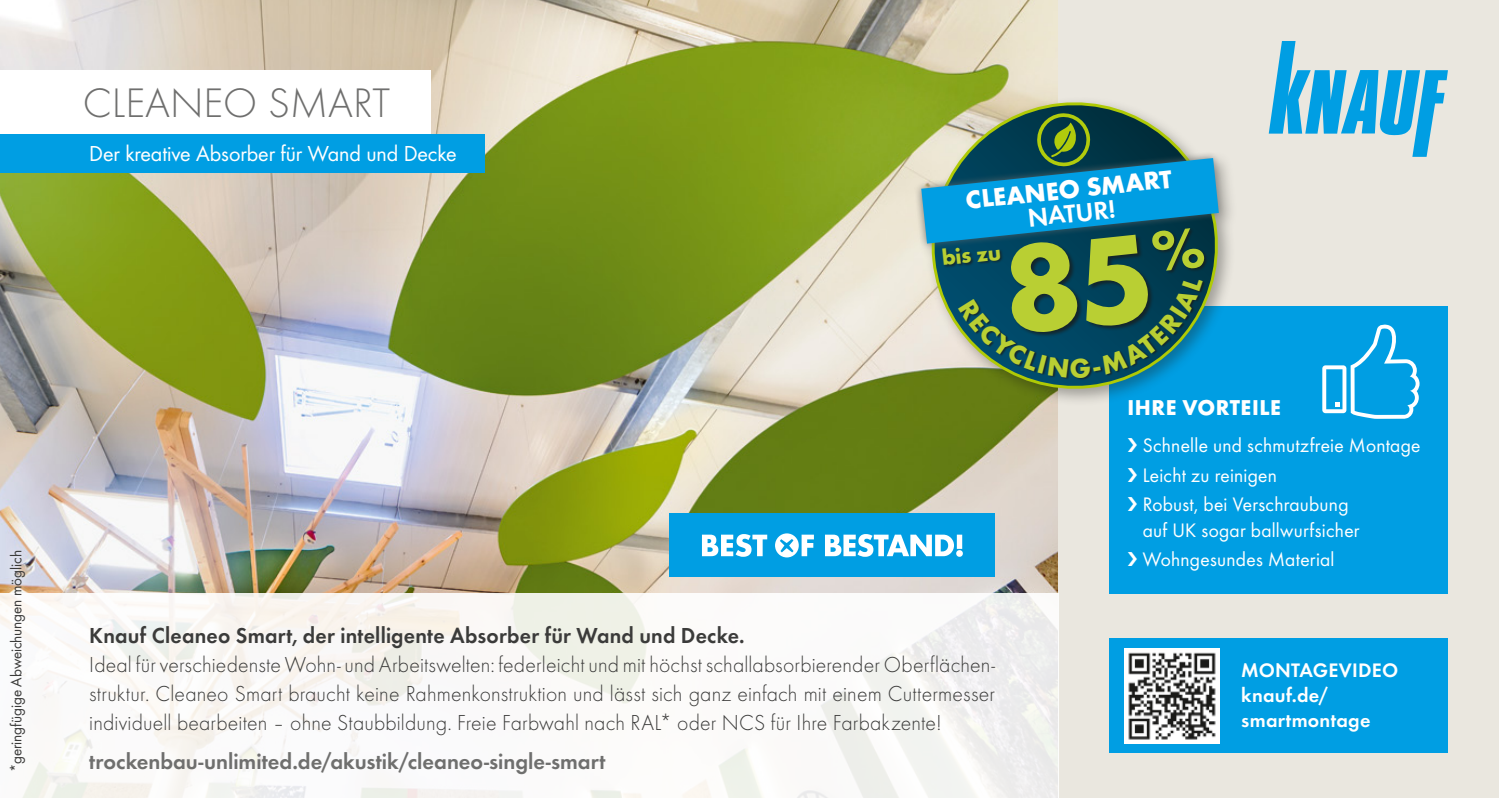
<style>
.page{position:relative;width:1499px;height:798px;background:#fff}
.page>*{position:absolute;margin:0;border:0;box-sizing:border-box;transform-origin:0 0}
.t1{font:300 42.75px "Futura";color:#6f6f6e}
.t2{font:700 26.32px "Futura";color:#fff}
.t3{font:26.32px "Futura Dem";color:#fff}
.t4{font:300 22.5px/29.2px "Futura";letter-spacing:.005em;color:#3b3b3a;text-align:justify}
.t5{font:22.5px "Futura Dem";letter-spacing:.01em;color:#3b3b3a}
.t6{font:22.5px "Futura Dem";color:#6f6f6e}
.t7{font:22.5px "Futura Boo";letter-spacing:-.005em;color:#fff}
.t8{font:700 22.28px "Futura";letter-spacing:.025em;color:#fff}
.t9{font:700 22.28px "Futura";color:#b9cf33}
.t10{font:20.25px/29.2px "Futura Boo";letter-spacing:.015em;color:#fff}
.t11{font:20.25px/24.8px "Futura Dem";letter-spacing:.015em;color:#fff}
.t12{font:15.75px "Futura Boo";letter-spacing:-.005em;color:#3b3b3a}
</style>
<div class="page">
<img style="left:0;top:0;width:1059px;height:593px">
<div style="left:1059px;top:0;width:440px;height:797px;background:#eae7df"></div>
<div style="left:1110px;top:306px;width:338px;height:287px;background:#009ee3"></div>
<div style="left:1110px;top:638px;width:338px;height:115px;background:#009ee3"></div>
<svg style="left:23px;top:593px;width:1035px;height:204px"></svg>
<img style="left:1124px;top:648px;width:96px;height:95px">
<div style="left:0;top:134px;width:485px;height:38px;background:#009ee3"></div>
<svg style="left:1322px;top:324px;width:97px;height:94px"></svg>
<svg style="left:1269px;top:41px;width:179px;height:116px"></svg>
<div style="left:0;top:70px;width:431px;height:64px;background:#fff"></div>
<svg style="left:0;top:539px;width:36px;height:241px"></svg>
<div style="left:912px;top:96px;width:327px;height:310px;background:#1a1a18;opacity:.35"></div>
<svg style="left:926px;top:96px;width:298px;height:298px"></svg>
<div style="left:669px;top:512px;width:326px;height:64px;background:#009ee3"></div>
<svg style="left:702px;top:534px;width:65px;height:22px"></svg>
<svg style="left:775px;top:533px;width:39px;height:24px"></svg>
<svg style="left:825px;top:534px;width:138px;height:22px"></svg>
<svg style="left:913px;top:112px;width:314px;height:281px;background:#317380"></svg>
<p class="t12" style="left:7px;top:772px;width:223px;rotate:-90deg">*geringfügige Abweichungen möglich</p>
<h1 class="t1" style="left:83px;top:78px;width:309px">CLEANEO SMART</h1>
<p class="t7" style="left:89px;top:140px;width:369px">Der kreative Absorber für Wand und Decke</p>
<p class="t2" style="left:964px;top:184px;width:209px;rotate:-6deg">CLEANEO SMART</p>
<p class="t3" style="left:1026px;top:202px;width:89px;rotate:-6deg">NATUR!</p>
<p class="t9" style="left:940px;top:244px;width:61px;rotate:-6deg">bis zu</p>
<p class="t8" style="left:1127px;top:393px;width:155px">IHRE VORTEILE</p>
<p class="t10" style="left:1143px;top:430px;width:279px">Schnelle und schmutzfreie Montage<br>Leicht zu reinigen<br>Robust, bei Verschraubung</p>
<p class="t10" style="left:1143px;top:515px;width:218px">auf UK sogar ballwurfsicher<br>Wohngesundes Material</p>
<p class="t5" style="left:89px;top:621px;width:657px">Knauf Cleaneo Smart, der intelligente Absorber für Wand und Decke.</p>
<p class="t4" style="left:89px;top:649px;width:907px">Ideal für verschiedenste Wohn- und Arbeitswelten: federleicht und mit höchst schallabsorbierender Oberflächen&shy;struktur. Cleaneo Smart braucht keine Rahmenkonstruktion und lässt sich ganz einfach mit einem Cuttermesser individuell bearbeiten – ohne Staubbildung. Freie Farbwahl nach RAL* oder NCS für Ihre Farbakzente!</p>
<p class="t6" style="left:89px;top:748px;width:518px">trockenbau-unlimited.de/akustik/cleaneo-single-smart</p>
<p class="t11" style="left:1241px;top:657px;width:159px">MONTAGEVIDEO knauf.de/ smartmontage</p>
</div>
